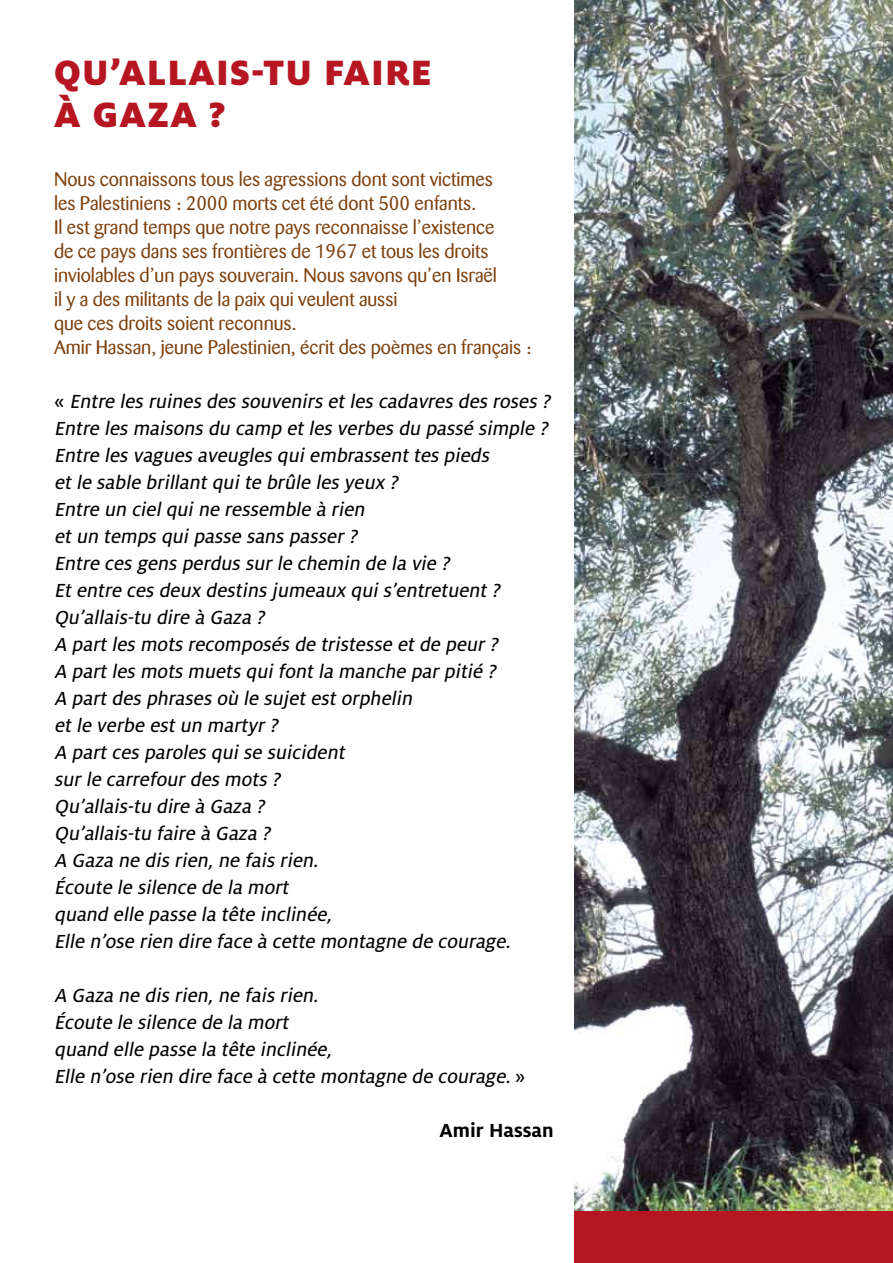
<style>
.page{position:relative;width:893px;height:1263px;background:#fff}
.page>*{position:absolute;margin:0;border:0;box-sizing:border-box;transform-origin:0 0}
.t1{font:900 39px/42px "Milo OT";letter-spacing:.03em;color:#b51621}
.t2{font:italic 21px/27px "Milo OT Text";color:#000}
.t3{font:700 21px "Milo OT";color:#000}
.t4{font:19.5px/24px "Barmeno";color:#7d3f0c}
.s1{font-style:normal}
</style>
<div class="page">
<div style="left:574px;top:0;width:319px;height:1263px;background:#b51621"></div>
<img style="left:574px;top:0;width:319px;height:1211px">
<h1 class="t1" style="left:54px;top:52px;width:379px">QU’ALLAIS-TU FAIRE<br>À GAZA ?</h1>
<p class="t4" style="left:54px;top:168px;width:479px">Nous connaissons tous les agressions dont sont victimes<br>les Palestiniens : 2000 morts cet été dont 500 enfants.<br>Il est grand temps que notre pays reconnaisse l’existence<br>de ce pays dans ses frontières de 1967 et tous les droits inviolables d’un pays souverain. Nous savons qu’en Israël<br>il y a des militants de la paix qui veulent aussi<br>que ces droits soient reconnus.<br>Amir Hassan, jeune Palestinien, écrit des poèmes en français :</p>
<p class="t2" style="left:54px;top:388px;width:502px"><span class="s1">«</span> Entre les ruines des souvenirs etles cadavres des roses ?<br>Entre les maisons du camp etles verbes du passé simple ?<br>Entre les vagues aveugles quiembrassenttes pieds<br>etle sable brillantquite brûle les yeux ?<br>Entre un cielquine ressemble à rien<br>etun temps quipasse sans passer?<br>Entre ces gens perdus surle chemin de la vie ?<br>Etentre ces deux destins jumeaux quis’entretuent?<br>Qu’allais-tu dire à Gaza ?<br>A partles mots recomposés de tristesse etde peur?<br>A partles mots muets quifontla manche parpitié ?<br>A partdes phrases où le sujetestorphelin<br>etle verbe estun martyr?<br>A partces paroles quise suicident<br>surle carrefourdes mots ?<br>Qu’allais-tu dire à Gaza ?<br>Qu’allais-tu faire à Gaza ?<br>A Gaza ne dis rien,ne fais rien.<br>Écoute le silence de la mort<br>quand elle passe la tête inclinée,<br>Elle n’ose rien dire face à cette montagne de courage.</p>
<p class="t2" style="left:54px;top:982px;width:473px">A Gaza ne dis rien,ne fais rien.<br>Écoute le silence de la mort<br>quand elle passe la tête inclinée,<br>Elle n’ose rien dire face à cette montagne de courage.<span class="s1">»</span></p>
<p class="t3" style="left:440px;top:1119px;width:115px">Amir Hassan</p>
</div>
